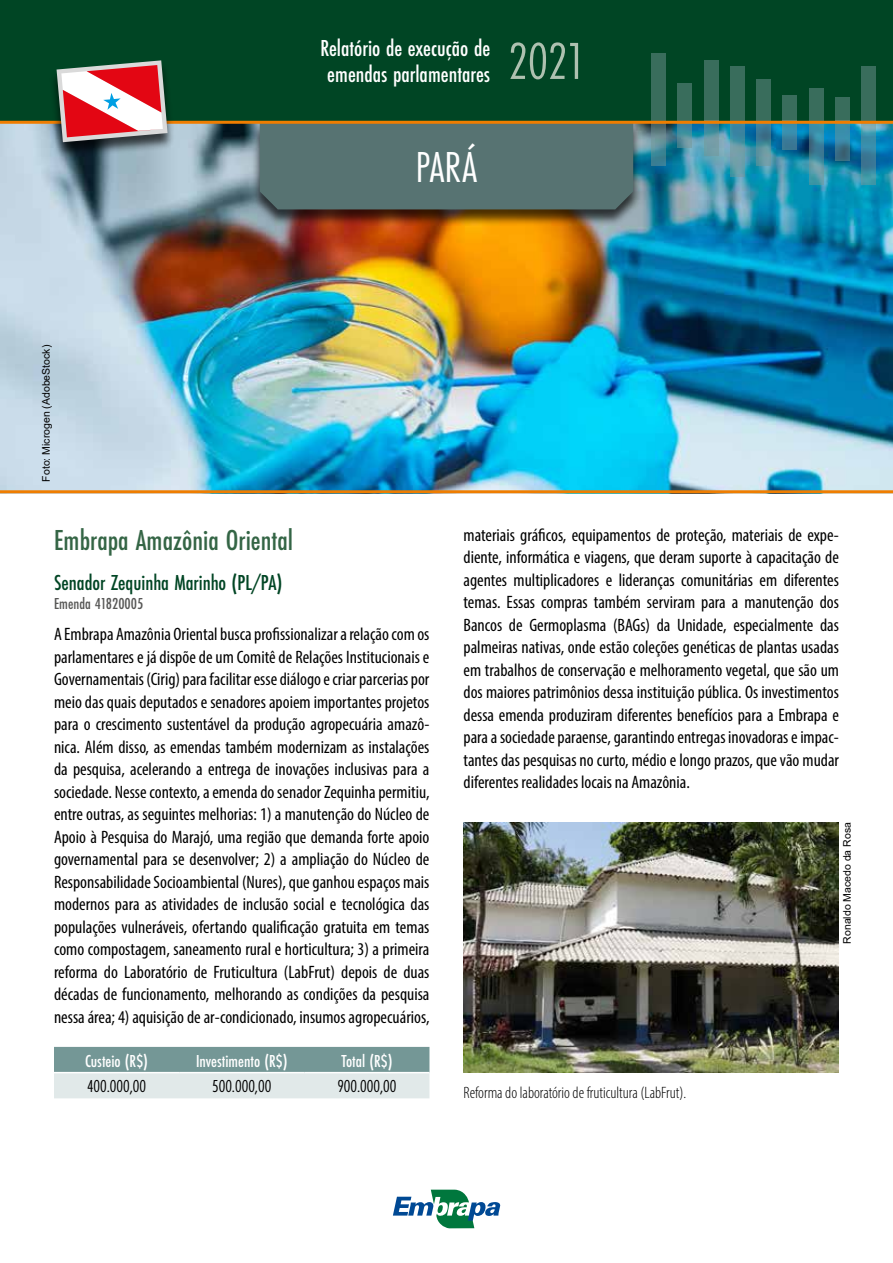
<style>
.page{position:relative;width:893px;height:1263px;background:#fff}
.page>*{position:absolute;margin:0;border:0;box-sizing:border-box;transform-origin:0 0}
.t1{font:54px "Futura PT Cond";color:#aec1b0}
.t2{font:45px "Futura PT Cond";color:#fff}
.t3{font:500 30px "Futura PT Cond";color:#346545}
.t4{font:500 24px/25.5px "Futura PT Cond";color:#fff}
.t5{font:500 22.5px "Futura PT Cond";color:#004524}
.t6{font:condensed 18px/22.5px "Myriad Pro";color:#000;text-align:justify}
.t7{font:500 18px "Futura PT Cond";color:#fff}
.t8{font:18px "Futura PT Cond";color:#000}
.t9{font:300 condensed 16.5px "Myriad Pro";color:#000}
.t10{font:500 16.5px "Futura PT Cond";color:#575756}
.t11{font:10.5px "Arial";color:#000}
</style>
<div class="page">
<img style="left:0;top:124px;width:893px;height:366px">
<div style="left:0;top:0;width:893px;height:121px;background:#004524"></div>
<div style="left:251px;top:123px;width:390px;height:103px;background:#000;opacity:.7"></div>
<div style="left:260px;top:124px;width:373px;height:85px;background:#577372"></div>
<svg style="left:54px;top:1047px;width:375px;height:51px;background:#abc0bf"></svg>
<hr style="left:54px;top:1072px;width:125px;height:1px;background:#fff">
<hr style="left:179px;top:1072px;width:125px;height:1px;background:#fff">
<hr style="left:304px;top:1072px;width:125px;height:1px;background:#fff">
<svg style="left:393px;top:1190px;width:107px;height:38px"></svg>
<div style="left:651px;top:53px;width:15px;height:71px;background:#396d5c"></div>
<div style="left:704px;top:60px;width:14px;height:64px;background:#396d5c"></div>
<div style="left:756px;top:79px;width:15px;height:45px;background:#396d5c"></div>
<div style="left:809px;top:89px;width:14px;height:35px;background:#396d5c"></div>
<div style="left:677px;top:83px;width:15px;height:41px;background:#396d5c"></div>
<div style="left:730px;top:66px;width:15px;height:58px;background:#396d5c"></div>
<div style="left:783px;top:95px;width:14px;height:29px;background:#396d5c"></div>
<div style="left:861px;top:66px;width:15px;height:58px;background:#396d5c"></div>
<div style="left:835px;top:97px;width:15px;height:27px;background:#396d5c"></div>
<svg style="left:861px;top:124px;width:15px;height:60px"></svg>
<svg style="left:809px;top:124px;width:14px;height:61px"></svg>
<svg style="left:756px;top:124px;width:15px;height:41px"></svg>
<svg style="left:704px;top:124px;width:14px;height:32px"></svg>
<svg style="left:835px;top:124px;width:15px;height:37px"></svg>
<svg style="left:783px;top:124px;width:14px;height:26px"></svg>
<svg style="left:730px;top:124px;width:15px;height:52px"></svg>
<svg style="left:651px;top:124px;width:15px;height:41px"></svg>
<svg style="left:677px;top:124px;width:15px;height:24px"></svg>
<hr style="left:0;top:490px;width:893px;height:3px;background:#ef7d00">
<hr style="left:0;top:121px;width:893px;height:3px;background:#ef7d00">
<div style="left:49px;top:61px;width:126px;height:98px;background:#000;opacity:.7"></div>
<svg style="left:57px;top:60px;width:111px;height:82px;background:#c77c7f"></svg>
<img style="left:463px;top:822px;width:376px;height:250px">
<h3 class="t4" style="left:320px;top:35px;width:171px">Relatório de execução de emendas parlamentares</h3>
<h1 class="t1" style="left:508px;top:30px;width:79px">2021</h1>
<p class="t11" style="left:39px;top:481px;width:138px;rotate:-90deg">Foto: Microgen (AdobeStock)</p>
<h2 class="t2" style="left:416px;top:141px;width:63px">PARÁ</h2>
<h3 class="t3" style="left:54px;top:523px;width:241px">Embrapa Amazônia Oriental</h3>
<p class="t5" style="left:54px;top:569px;width:230px">Senador Zequinha Marinho (PL/PA)</p>
<p class="t10" style="left:54px;top:594px;width:91px">Emenda 41820005</p>
<p class="t6" style="left:54px;top:623px;width:377px">A Embrapa Amazônia Oriental busca profissionalizar a relação com os parlamentares e já dispõe de um Comitê de Relações Institucionais e Governamentais (Cirig) para facilitar esse diálogo e criar parcerias por meio das quais deputados e senadores apoiem importantes projetos para o crescimento sustentável da produção agropecuária amazô&shy;nica. Além disso, as emendas também modernizam as instalações da pesquisa, acelerando a entrega de inovações inclusivas para a sociedade. Nesse contexto, a emenda do senador Zequinha permitiu, entre outras, as seguintes melhorias: 1) a manutenção do Núcleo de Apoio à Pesquisa do Marajó, uma região que demanda forte apoio governamental para se desenvolver; 2) a ampliação do Núcleo de Responsabilidade Socioambiental (Nures), que ganhou espaços mais modernos para as atividades de inclusão social e tecnológica das populações vulneráveis, ofertando qualificação gratuita em temas como compostagem, saneamento rural e horticultura; 3) a primeira reforma do Laboratório de Fruticultura (LabFrut) depois de duas décadas de funcionamento, melhorando as condições da pesquisa nessa área; 4) aquisição de ar-condicionado, insumos agropecuários,</p>
<p class="t7" style="left:85px;top:1050px;width:64px">Custeio (R$)</p>
<p class="t7" style="left:196px;top:1050px;width:93px">Investimento (R$)</p>
<p class="t7" style="left:341px;top:1050px;width:53px">Total (R$)</p>
<p class="t8" style="left:87px;top:1076px;width:61px">400.000,00</p>
<p class="t8" style="left:212px;top:1076px;width:61px">500.000,00</p>
<p class="t8" style="left:337px;top:1076px;width:61px">900.000,00</p>
<p class="t6" style="left:463px;top:523px;width:377px">materiais gráficos, equipamentos de proteção, materiais de expe&shy;diente, informática e viagens, que deram suporte à capacitação de agentes multiplicadores e lideranças comunitárias em diferentes temas. Essas compras também serviram para a manutenção dos Bancos de Germoplasma (BAGs) da Unidade, especialmente das palmeiras nativas, onde estão coleções genéticas de plantas usadas em trabalhos de conservação e melhoramento vegetal, que são um dos maiores patrimônios dessa instituição pública. Os investimentos dessa emenda produziram diferentes benefícios para a Embrapa e para a sociedade paraense, garantindo entregas inovadoras e impac&shy;tantes das pesquisas no curto, médio e longo prazos, que vão mudar diferentes realidades locais na Amazônia.</p>
<p class="t9" style="left:463px;top:1083px;width:224px">Reforma do laboratório de fruticultura (LabFrut).</p>
<p class="t11" style="left:840px;top:944px;width:123px;rotate:-90deg">Ronaldo Macedo da Rosa</p>
</div>
